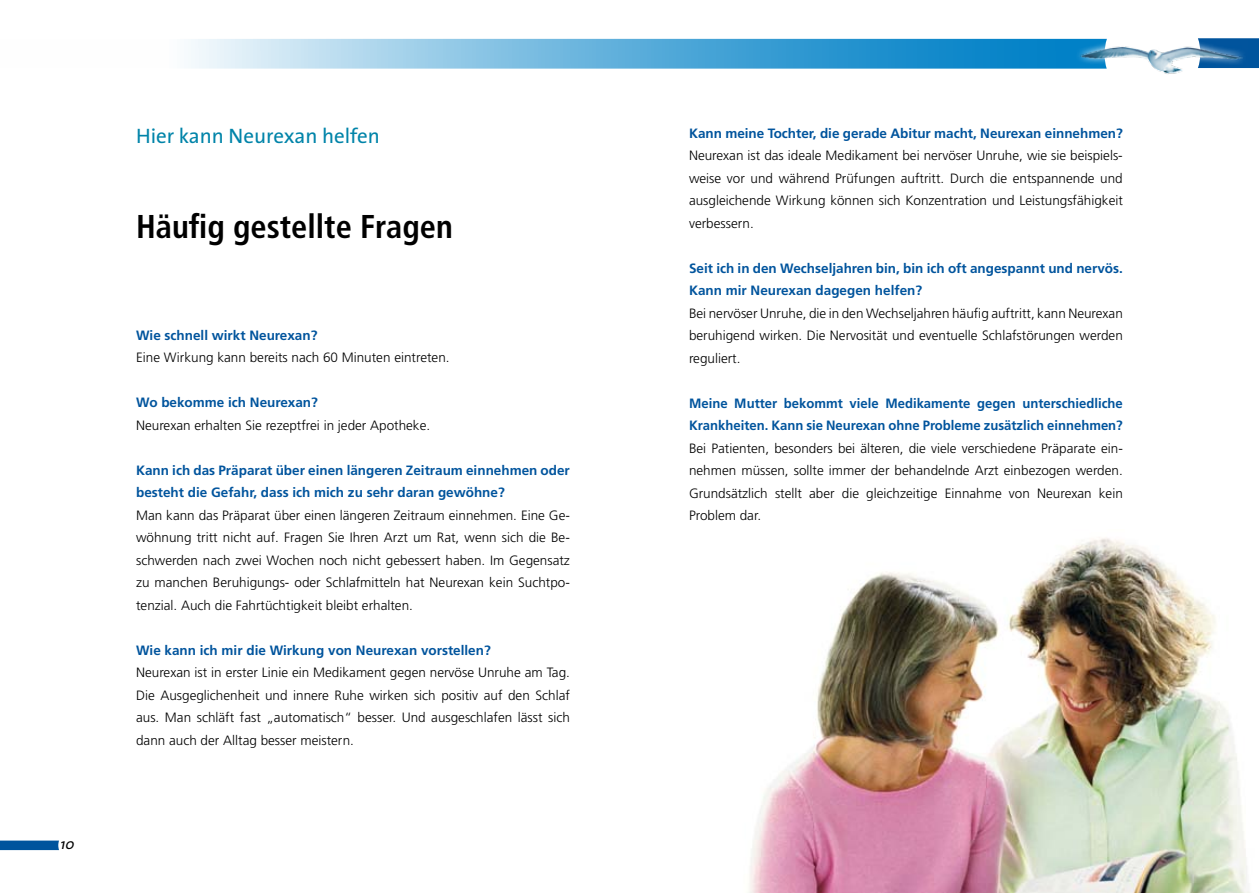
<style>
.page{position:relative;width:1259px;height:893px;background:#fff}
.page>*{position:absolute;margin:0;border:0;box-sizing:border-box;transform-origin:0 0}
.t1{font:700 condensed 33px "Frutiger LT";color:#000}
.t2{font:21px "The Sans";color:#0084a9}
.t3{font:italic 15px "The Sans";color:#000}
.t4{font:300 13.5px/22.5px "Frutiger LT";color:#000;text-align:justify}
.t5{font:700 13.5px/22.5px "Frutiger LT";color:#00549d}
</style>
<div class="page">
<svg style="left:0;top:841px;width:59px;height:9px"></svg>
<svg style="left:1198px;top:38px;width:61px;height:30px"></svg>
<svg style="left:191px;top:39px;width:883px;height:30px;background:#67b3dd"></svg>
<img style="left:1074px;top:39px;width:177px;height:35px">
<img style="left:749px;top:538px;width:501px;height:355px">
<p class="t3" style="left:61px;top:831px;width:15px">10</p>
<h2 class="t2" style="left:136px;top:118px;width:245px">Hier kann Neurexan helfen</h2>
<h1 class="t1" style="left:136px;top:207px;width:318px">Häufig gestellte Fragen</h1>
<p class="t5" style="left:136px;top:324px;width:183px">Wie schnell wirkt Neurexan?</p>
<p class="t4" style="left:136px;top:346px;width:315px">Eine Wirkung kann bereits nach 60 Minuten eintreten.</p>
<p class="t5" style="left:136px;top:391px;width:183px">Wo bekomme ich Neurexan?</p>
<p class="t4" style="left:136px;top:414px;width:296px">Neurexan erhalten Sie rezeptfrei in jeder Apotheke.</p>
<p class="t5" style="left:136px;top:459px;width:435px">Kann ich das Präparat über einen längeren Zeitraum einnehmen oder besteht die Gefahr, dass ich mich zu sehr daran gewöhne?</p>
<p class="t4" style="left:136px;top:504px;width:435px">Man kann das Präparat über einen längeren Zeitraum einnehmen. Eine Ge&shy;wöhnung tritt nicht auf. Fragen Sie Ihren Arzt um Rat, wenn sich die Be&shy;schwerden nach zwei Wochen noch nicht gebessert haben. Im Gegensatz zu manchen Beruhigungs- oder Schlafmitteln hat Neurexan kein Suchtpo&shy;tenzial. Auch die Fahrtüchtigkeit bleibt erhalten.</p>
<p class="t5" style="left:136px;top:639px;width:356px">Wie kann ich mir die Wirkung von Neurexan vorstellen?</p>
<p class="t4" style="left:136px;top:661px;width:435px">Neurexan ist in erster Linie ein Medikament gegen nervöse Unruhe am Tag.<br>Die Ausgeglichenheit und innere Ruhe wirken sich positiv auf den Schlaf aus. Man schläft fast „automatisch“ besser. Und ausgeschlafen lässt sich dann auch der Alltag besser meistern.</p>
<p class="t5" style="left:689px;top:122px;width:435px">Kann meine Tochter, die gerade Abitur macht, Neurexan einnehmen?</p>
<p class="t4" style="left:689px;top:144px;width:435px">Neurexan ist das ideale Medikament bei nervöser Unruhe, wie sie beispiels&shy;weise vor und während Prüfungen auftritt. Durch die entspannende und ausgleichende Wirkung können sich Konzentration und Leistungsfähigkeit verbessern.</p>
<p class="t5" style="left:689px;top:257px;width:435px">Seit ich in den Wechseljahren bin, bin ich oft angespannt und nervös.<br>Kann mir Neurexan dagegen helfen?</p>
<p class="t4" style="left:689px;top:302px;width:435px">Bei nervöser Unruhe, die in den Wechseljahren häufig auftritt, kann Neurexan beruhigend wirken. Die Nervosität und eventuelle Schlafstörungen werden reguliert.</p>
<p class="t5" style="left:689px;top:392px;width:435px">Meine Mutter bekommt viele Medikamente gegen unterschiedliche<br>Krankheiten. Kann sie Neurexan ohne Probleme zusätzlich einnehmen?</p>
<p class="t4" style="left:689px;top:437px;width:435px">Bei Patienten, besonders bei älteren, die viele verschiedene Präparate ein&shy;nehmen müssen, sollte immer der behandelnde Arzt einbezogen werden.<br>Grundsätzlich stellt aber die gleichzeitige Einnahme von Neurexan kein Problem dar.</p>
</div>
